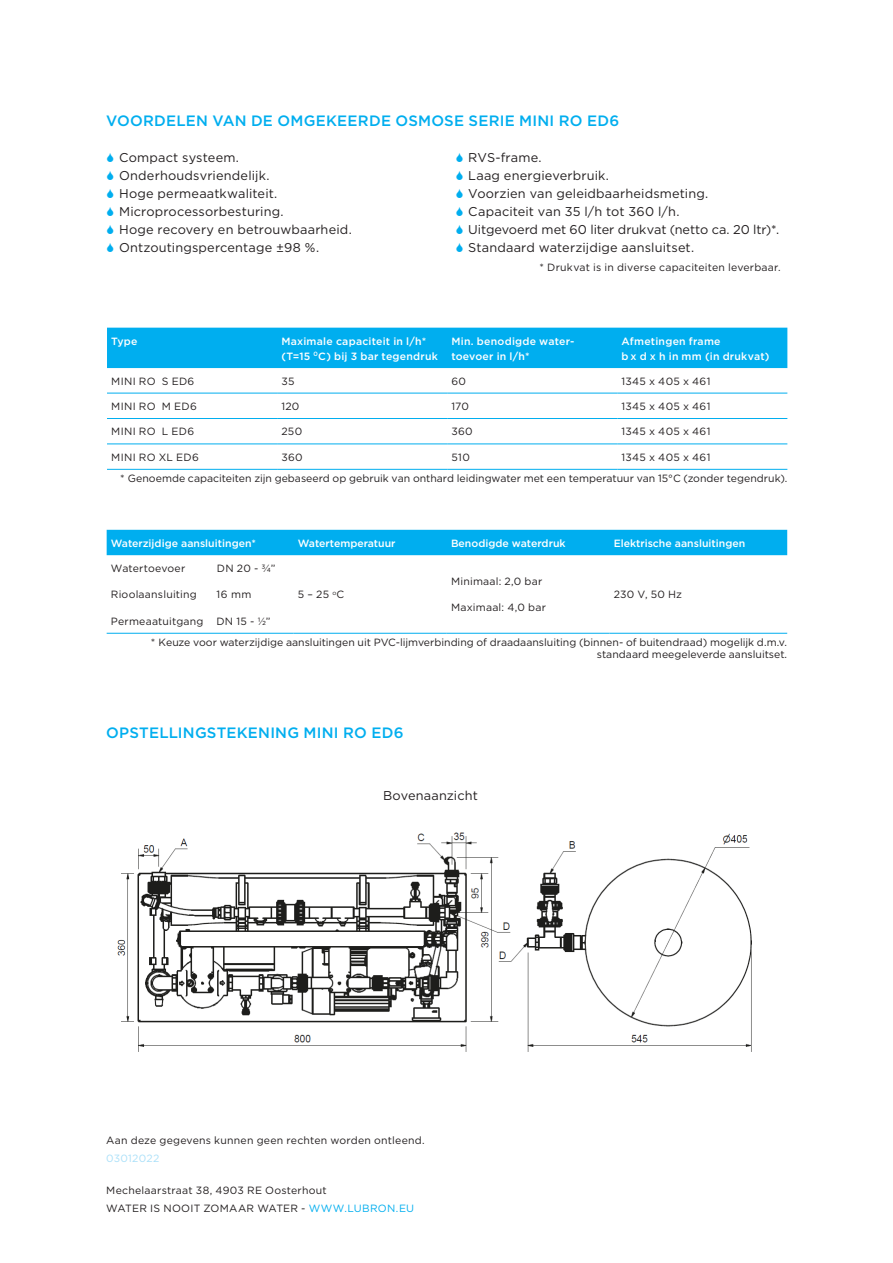
<style>
.page{position:relative;width:893px;height:1263px;background:#fff}
.page>*{position:absolute;margin:0;border:0;box-sizing:border-box;transform-origin:0 0}
.Heading{font:500 15px "Gotham";letter-spacing:.015em;color:#00aeef}
.t1{font:12.75px "Gotham";letter-spacing:.01em;color:#231f20}
.Table_cell_text_smal{font:10.5px/18px "Gotham";letter-spacing:.01em;color:#231f20}
.Table_cell_text_smal-2{font:10.5px "Gotham";letter-spacing:.03em;color:#231f20}
.Table_headerrow_text{font:500 10.5px "Gotham";color:#fff}
.Table_headerrow_text-2{font:500 10.5px/15px "Gotham";letter-spacing:.02em;color:#fff}
.Table_headerrow_text-3{font:500 10.5px/15px "Gotham";letter-spacing:.025em;color:#fff}
.Production_number{font:10.5px "Gotham";letter-spacing:.02em;color:#aae0f9}
.s1{color:#00aeef}
</style>
<div class="page">
<div style="left:107px;top:328px;width:680px;height:40px;background:#00aeef"></div>
<hr style="left:107px;top:393px;width:170px;height:1px;background:#00aeef">
<hr style="left:277px;top:393px;width:170px;height:1px;background:#00aeef">
<hr style="left:447px;top:393px;width:170px;height:1px;background:#00aeef">
<hr style="left:617px;top:393px;width:170px;height:1px;background:#00aeef">
<hr style="left:107px;top:418px;width:170px;height:1px;background:#00aeef">
<hr style="left:277px;top:418px;width:170px;height:1px;background:#00aeef">
<hr style="left:447px;top:418px;width:170px;height:1px;background:#00aeef">
<hr style="left:617px;top:418px;width:170px;height:1px;background:#00aeef">
<hr style="left:107px;top:443px;width:170px;height:1px;background:#00aeef">
<hr style="left:277px;top:443px;width:170px;height:1px;background:#00aeef">
<hr style="left:447px;top:443px;width:170px;height:1px;background:#00aeef">
<hr style="left:617px;top:443px;width:170px;height:1px;background:#00aeef">
<hr style="left:107px;top:469px;width:170px;height:1px;background:#00aeef">
<hr style="left:277px;top:469px;width:170px;height:1px;background:#00aeef">
<hr style="left:447px;top:469px;width:170px;height:1px;background:#00aeef">
<hr style="left:617px;top:469px;width:170px;height:1px;background:#00aeef">
<div style="left:107px;top:530px;width:680px;height:25px;background:#00aeef"></div>
<hr style="left:107px;top:633px;width:187px;height:1px;background:#00aeef">
<hr style="left:294px;top:633px;width:153px;height:1px;background:#00aeef">
<hr style="left:447px;top:633px;width:162px;height:1px;background:#00aeef">
<hr style="left:609px;top:633px;width:178px;height:1px;background:#00aeef">
<img style="left:117px;top:832px;width:635px;height:220px">
<p class="Heading" style="left:106px;top:111px;width:514px">VOORDELEN VAN DE OMGEKEERDE OSMOSE SERIE MINI RO ED6</p>
<p class="t1" style="left:119px;top:149px;width:122px">Compact systeem.</p>
<p class="t1" style="left:119px;top:167px;width:152px">Onderhoudsvriendelijk.</p>
<p class="t1" style="left:119px;top:185px;width:160px">Hoge permeaatkwaliteit.</p>
<p class="t1" style="left:119px;top:203px;width:166px">Microprocessorbesturing.</p>
<p class="t1" style="left:119px;top:221px;width:234px">Hoge recovery en betrouwbaarheid.</p>
<p class="t1" style="left:119px;top:239px;width:202px">Ontzoutingspercentage ±98 %.</p>
<p class="t1" style="left:468px;top:149px;width:75px">RVS-frame.</p>
<p class="t1" style="left:468px;top:167px;width:142px">Laag energieverbruik.</p>
<p class="t1" style="left:468px;top:185px;width:242px">Voorzien van geleidbaarheidsmeting.</p>
<p class="t1" style="left:468px;top:203px;width:213px">Capaciteit van 35 l/h tot 360 l/h.</p>
<p class="t1" style="left:468px;top:221px;width:312px">Uitgevoerd met 60 liter drukvat (netto ca. 20 ltr)*.</p>
<p class="t1" style="left:468px;top:239px;width:227px">Standaard waterzijdige aansluitset.</p>
<p class="Table_cell_text_smal" style="left:540px;top:258px;width:243px">* Drukvat is in diverse capaciteiten leverbaar.</p>
<p class="Table_headerrow_text" style="left:111px;top:334px;width:28px">Type</p>
<p class="Table_headerrow_text-2" style="left:281px;top:333px;width:158px">Maximale capaciteit in l/h* (T=15 <sup>0</sup>C) bij 3 bar tegendruk</p>
<p class="Table_headerrow_text-3" style="left:451px;top:333px;width:124px">Min. benodigde water-</p>
<p class="Table_headerrow_text-2" style="left:451px;top:348px;width:80px">toevoer in l/h*</p>
<p class="Table_headerrow_text-3" style="left:621px;top:333px;width:149px">Afmetingen frame<br>b x d x h in mm (in drukvat)</p>
<p class="Table_cell_text_smal-2" style="left:111px;top:374px;width:85px">MINI RO S ED6</p>
<p class="Table_cell_text_smal" style="left:281px;top:372px;width:15px">35</p>
<p class="Table_cell_text_smal" style="left:451px;top:372px;width:16px">60</p>
<p class="Table_cell_text_smal-2" style="left:621px;top:374px;width:90px">1345 x 405 x 461</p>
<p class="Table_cell_text_smal-2" style="left:111px;top:400px;width:87px">MINI RO M ED6</p>
<p class="Table_cell_text_smal" style="left:281px;top:397px;width:19px">120</p>
<p class="Table_cell_text_smal" style="left:451px;top:397px;width:19px">170</p>
<p class="Table_cell_text_smal-2" style="left:621px;top:400px;width:90px">1345 x 405 x 461</p>
<p class="Table_cell_text_smal-2" style="left:111px;top:425px;width:84px">MINI RO L ED6</p>
<p class="Table_cell_text_smal" style="left:281px;top:422px;width:22px">250</p>
<p class="Table_cell_text_smal" style="left:451px;top:422px;width:23px">360</p>
<p class="Table_cell_text_smal-2" style="left:621px;top:425px;width:90px">1345 x 405 x 461</p>
<p class="Table_cell_text_smal-2" style="left:111px;top:450px;width:89px">MINI RO XL ED6</p>
<p class="Table_cell_text_smal" style="left:281px;top:448px;width:23px">360</p>
<p class="Table_cell_text_smal" style="left:451px;top:448px;width:20px">510</p>
<p class="Table_cell_text_smal-2" style="left:621px;top:450px;width:90px">1345 x 405 x 461</p>
<p class="Table_cell_text_smal" style="left:120px;top:469px;width:669px">* Genoemde capaciteiten zijn gebaseerd op gebruik van onthard leidingwater met een temperatuur van 15°C (zonder tegendruk).</p>
<p class="Table_headerrow_text" style="left:111px;top:536px;width:146px">Waterzijdige aansluitingen*</p>
<p class="Table_headerrow_text" style="left:298px;top:536px;width:99px">Watertemperatuur</p>
<p class="Table_headerrow_text" style="left:451px;top:536px;width:116px">Benodigde waterdruk</p>
<p class="Table_headerrow_text" style="left:614px;top:536px;width:133px">Elektrische aansluitingen</p>
<p class="Table_cell_text_smal" style="left:111px;top:559px;width:76px">Watertoevoer</p>
<p class="Table_cell_text_smal" style="left:217px;top:559px;width:60px">DN 20 - ¾”</p>
<p class="Table_cell_text_smal" style="left:111px;top:585px;width:87px">Rioolaansluiting</p>
<p class="Table_cell_text_smal" style="left:217px;top:585px;width:36px">16 mm</p>
<p class="Table_cell_text_smal" style="left:111px;top:612px;width:161px">Permeaatuitgang DN 15 - ½”</p>
<p class="Table_cell_text_smal" style="left:451px;top:572px;width:93px">Minimaal: 2,0 bar</p>
<p class="Table_cell_text_smal" style="left:451px;top:598px;width:97px">Maximaal: 4,0 bar</p>
<p class="Table_cell_text_smal" style="left:614px;top:585px;width:70px">230 V, 50 Hz</p>
<p class="Table_cell_text_smal" style="left:151px;top:636px;width:638px;line-height:12px;text-align:right">* Keuze voor waterzijdige aansluitingen uit PVC-lijmverbinding of draadaansluiting (binnen- of buitendraad) mogelijk d.m.v. standaard meegeleverde aansluitset.</p>
<p class="Table_cell_text_smal" style="left:298px;top:585px;width:48px">5 – 25 <sup>o</sup>C</p>
<p class="Heading" style="left:106px;top:723px;width:299px">OPSTELLINGSTEKENING MINI RO ED6</p>
<p class="t1" style="left:383px;top:787px;width:96px">Bovenaanzicht</p>
<p class="Table_cell_text_smal" style="left:106px;top:1131px;width:320px">Aan deze gegevens kunnen geen rechten worden ontleend.</p>
<p class="Production_number" style="left:106px;top:1151px;width:55px">03012022</p>
<p class="Table_cell_text_smal" style="left:106px;top:1181px;width:309px">Mechelaarstraat 38, 4903 RE Oosterhout<br>WATER IS NOOIT ZOMAAR WATER - <span class="s1">WWW.LUBRON.EU</span></p>
</div>
